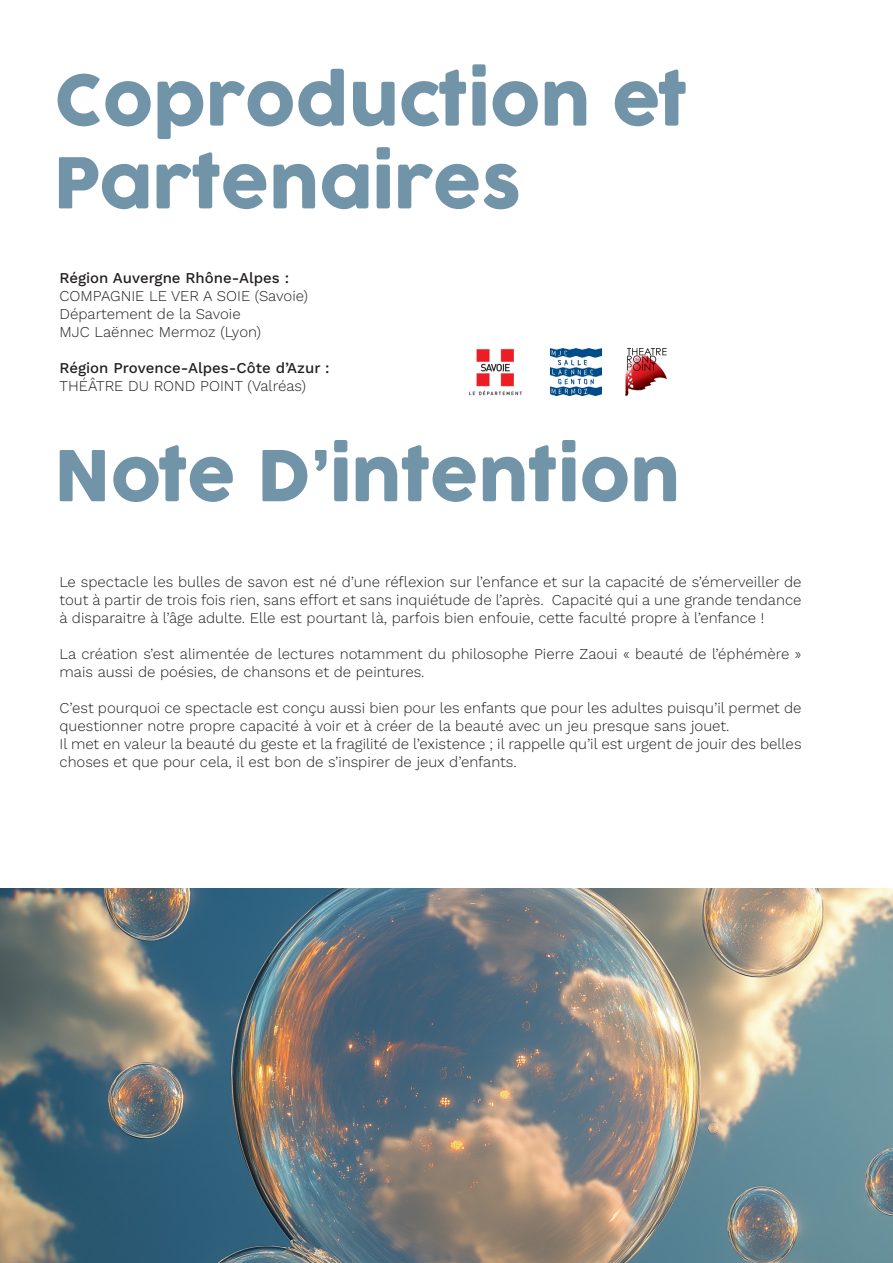
<style>
.page{position:relative;width:893px;height:1263px;background:#fff}
.page>*{position:absolute;margin:0;border:0;box-sizing:border-box;transform-origin:0 0}
.t1{font:69px/82.8px "Cocogoose";color:#7194a8}
.t2{font:15px/18px "Work Sans";color:#231f20}
.t3{font:500 15px "Work Sans";color:#231f20}
</style>
<div class="page">
<img style="left:0;top:889px;width:893px;height:374px">
<img style="left:551px;top:348px;width:50px;height:47px">
<img style="left:625px;top:348px;width:42px;height:48px">
<img style="left:469px;top:349px;width:53px;height:47px">
<p class="t1" style="left:54px;top:62px;width:635px">Coproduction et<br>Partenaires</p>
<p class="t3" style="left:60px;top:266px;width:231px">Région Auvergne Rhône-Alpes :</p>
<p class="t2" style="left:60px;top:286px;width:250px">COMPAGNIE LE VER A SOIE (Savoie)</p>
<p class="t2" style="left:60px;top:304px;width:183px">Département de la Savoie</p>
<p class="t2" style="left:60px;top:322px;width:203px">MJC Laënnec Mermoz (Lyon)</p>
<p class="t3" style="left:60px;top:356px;width:272px">Région Provence-Alpes-Côte d’Azur :</p>
<p class="t2" style="left:60px;top:376px;width:248px">THÉÂTRE DU ROND POINT (Valréas)</p>
<p class="t1" style="left:54px;top:438px;width:628px">Note D’intention</p>
<p class="t2" style="left:60px;top:572px;width:743px;text-align:justify">Le spectacle les bulles de savon est né d’une réflexion sur l’enfance et sur la capacité de s’émerveiller de tout à partir de trois fois rien, sans effort et sans inquiétude de l’après. Capacité qui a une grande tendance à disparaitre à l’âge adulte. Elle est pourtant là, parfois bien enfouie, cette faculté propre à l’enfance !</p>
<p class="t2" style="left:60px;top:644px;width:743px">La création s’est alimentée de lectures notamment du philosophe Pierre Zaoui « beauté de l’éphémère » mais aussi de poésies, de chansons et de peintures.</p>
<p class="t2" style="left:60px;top:698px;width:743px">C’est pourquoi ce spectacle est conçu aussi bien pour les enfants que pour les adultes puisqu’il permet de questionner notre propre capacité à voir et à créer de la beauté avec un jeu presque sans jouet.</p>
<p class="t2" style="left:60px;top:734px;width:743px">Il met en valeur la beauté du geste et la fragilité de l’existence ; il rappelle qu’il est urgent de jouir des belles choses et que pour cela, il est bon de s’inspirer de jeux d’enfants.</p>
</div>
